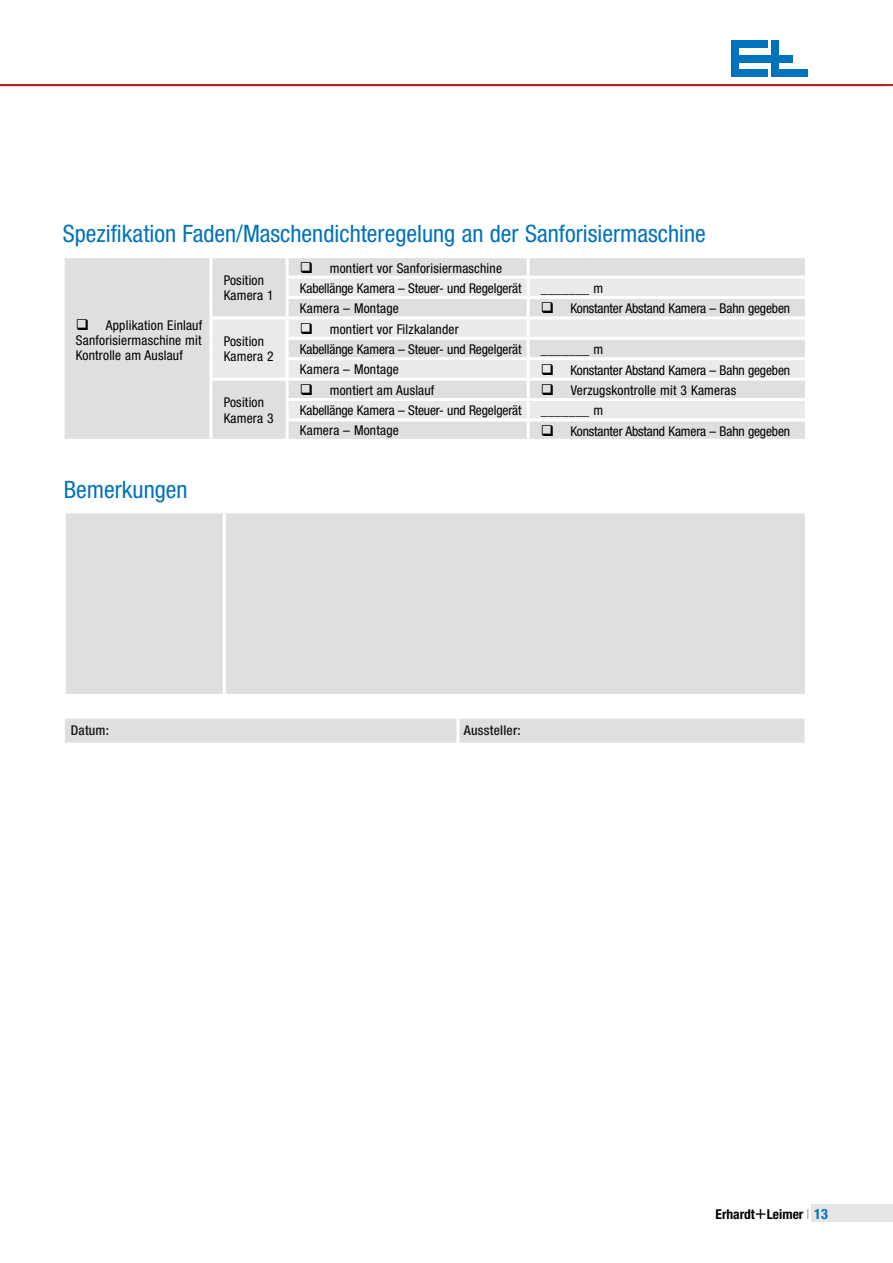
<style>
.page{position:relative;width:893px;height:1263px;background:#fff}
.page>*{position:absolute;margin:0;border:0;box-sizing:border-box;transform-origin:0 0}
.t1{font:condensed 24px "Helvetica Neue";color:#0073bc}
.t2{font:condensed 13.5px/20px "Helvetica Neue";letter-spacing:-.01em;color:#000}
.t3{font:condensed 13.5px/15.3px "Helvetica Neue";letter-spacing:.015em;color:#000}
.t4{font:700 condensed 13.5px "Helvetica Neue";color:#000}
.t5{font:500 condensed 13.5px "Helvetica Neue";letter-spacing:.015em;color:#1a181d}
.s1{font-weight:400;font-size:19.5px}
.s2{font-weight:400;color:#969798}
.s3{font-size:14.25px;color:#0073bc}
</style>
<div class="page">
<hr style="left:0;top:84px;width:893px;height:2px;background:#b42823">
<div style="left:731px;top:40px;width:8px;height:37px;background:#0073bc"></div>
<div style="left:771px;top:40px;width:8px;height:37px;background:#0073bc"></div>
<div style="left:731px;top:40px;width:37px;height:8px;background:#0073bc"></div>
<div style="left:731px;top:69px;width:37px;height:8px;background:#0073bc"></div>
<div style="left:771px;top:69px;width:37px;height:8px;background:#0073bc"></div>
<div style="left:731px;top:55px;width:62px;height:7px;background:#0073bc"></div>
<div style="left:811px;top:1204px;width:82px;height:17px;background:#e5e6e6"></div>
<div style="left:65px;top:258px;width:740px;height:181px;background:#dedfdf"></div>
<svg style="left:212px;top:277px;width:593px;height:143px;background:#e4e5e5"></svg>
<hr style="left:209px;top:258px;width:3px;height:19px;background:#fff">
<hr style="left:286px;top:258px;width:3px;height:18px;background:#fff">
<hr style="left:527px;top:258px;width:3px;height:18px;background:#fff">
<hr style="left:209px;top:277px;width:3px;height:20px;background:#fff">
<hr style="left:286px;top:276px;width:242px;height:3px;background:#fff">
<hr style="left:286px;top:279px;width:3px;height:17px;background:#fff">
<hr style="left:528px;top:276px;width:280px;height:3px;background:#fff">
<hr style="left:527px;top:279px;width:3px;height:17px;background:#fff">
<hr style="left:209px;top:297px;width:3px;height:19px;background:#fff">
<hr style="left:286px;top:296px;width:242px;height:3px;background:#fff">
<hr style="left:286px;top:299px;width:3px;height:17px;background:#fff">
<hr style="left:528px;top:296px;width:280px;height:3px;background:#fff">
<hr style="left:527px;top:299px;width:3px;height:17px;background:#fff">
<hr style="left:209px;top:316px;width:78px;height:3px;background:#fff">
<hr style="left:209px;top:319px;width:3px;height:19px;background:#fff">
<hr style="left:287px;top:316px;width:241px;height:3px;background:#fff">
<hr style="left:286px;top:319px;width:3px;height:18px;background:#fff">
<hr style="left:528px;top:316px;width:280px;height:3px;background:#fff">
<hr style="left:527px;top:319px;width:3px;height:18px;background:#fff">
<hr style="left:209px;top:338px;width:3px;height:21px;background:#fff">
<hr style="left:286px;top:337px;width:242px;height:3px;background:#fff">
<hr style="left:286px;top:340px;width:3px;height:17px;background:#fff">
<hr style="left:528px;top:337px;width:280px;height:3px;background:#fff">
<hr style="left:527px;top:340px;width:3px;height:17px;background:#fff">
<hr style="left:209px;top:359px;width:3px;height:19px;background:#fff">
<hr style="left:286px;top:357px;width:242px;height:3px;background:#fff">
<hr style="left:286px;top:360px;width:3px;height:18px;background:#fff">
<hr style="left:528px;top:357px;width:280px;height:3px;background:#fff">
<hr style="left:527px;top:360px;width:3px;height:18px;background:#fff">
<hr style="left:209px;top:378px;width:78px;height:3px;background:#fff">
<hr style="left:209px;top:381px;width:3px;height:18px;background:#fff">
<hr style="left:287px;top:378px;width:241px;height:3px;background:#fff">
<hr style="left:286px;top:381px;width:3px;height:17px;background:#fff">
<hr style="left:528px;top:378px;width:280px;height:3px;background:#fff">
<hr style="left:527px;top:381px;width:3px;height:17px;background:#fff">
<hr style="left:209px;top:399px;width:3px;height:21px;background:#fff">
<hr style="left:286px;top:398px;width:242px;height:3px;background:#fff">
<hr style="left:286px;top:401px;width:3px;height:17px;background:#fff">
<hr style="left:528px;top:398px;width:280px;height:3px;background:#fff">
<hr style="left:527px;top:401px;width:3px;height:17px;background:#fff">
<hr style="left:209px;top:420px;width:3px;height:19px;background:#fff">
<hr style="left:286px;top:418px;width:242px;height:3px;background:#fff">
<hr style="left:286px;top:421px;width:3px;height:18px;background:#fff">
<hr style="left:528px;top:418px;width:280px;height:3px;background:#fff">
<hr style="left:527px;top:421px;width:3px;height:18px;background:#fff">
<div style="left:65px;top:719px;width:739px;height:24px;background:#dedfdf"></div>
<hr style="left:456px;top:719px;width:3px;height:24px;background:#fff">
<div style="left:66px;top:513px;width:739px;height:181px;background:#dedfdf"></div>
<hr style="left:223px;top:513px;width:3px;height:181px;background:#fff">
<h1 class="t1" style="left:63px;top:220px;width:645px">Spezifikation Faden/Maschendichteregelung an der Sanforisiermaschine</h1>
<p class="t3" style="left:76px;top:317px;width:128px;text-align:justify">❑ Applikation Einlauf Sanforisiermaschine mit Kontrolle am Auslauf</p>
<p class="t3" style="left:224px;top:272px;width:51px">Position<br>Kamera 1</p>
<p class="t3" style="left:224px;top:334px;width:51px">Position<br>Kamera 2</p>
<p class="t3" style="left:224px;top:395px;width:51px">Position<br>Kamera 3</p>
<h1 class="t1" style="left:64px;top:475px;width:125px">Bemerkungen</h1>
<p class="t2" style="left:300px;top:258px;width:223px">❑ montiert vor Sanforisiermaschine<br>Kabellänge Kamera – Steuer- und Regelgerät</p>
<p class="t3" style="left:541px;top:280px;width:64px">_______ m</p>
<p class="t3" style="left:300px;top:300px;width:101px">Kamera – Montage</p>
<p class="t2" style="left:541px;top:299px;width:251px">❑ Konstanter Abstand Kamera – Bahn gegeben</p>
<p class="t2" style="left:300px;top:319px;width:223px">❑ montiert vor Filzkalander<br>Kabellänge Kamera – Steuer- und Regelgerät</p>
<p class="t3" style="left:541px;top:341px;width:64px">_______ m</p>
<p class="t3" style="left:300px;top:362px;width:101px">Kamera – Montage</p>
<p class="t2" style="left:541px;top:360px;width:251px">❑ Konstanter Abstand Kamera – Bahn gegeben</p>
<p class="t3" style="left:300px;top:383px;width:136px">❑ montiert am Auslauf</p>
<p class="t3" style="left:541px;top:383px;width:197px">❑ Verzugskontrolle mit 3 Kameras</p>
<p class="t2" style="left:300px;top:400px;width:223px">Kabellänge Kamera – Steuer- und Regelgerät</p>
<p class="t3" style="left:541px;top:402px;width:64px">_______ m</p>
<p class="t3" style="left:300px;top:423px;width:101px">Kamera – Montage</p>
<p class="t2" style="left:541px;top:421px;width:251px">❑ Konstanter Abstand Kamera – Bahn gegeben</p>
<p class="t5" style="left:71px;top:722px;width:40px">Datum:</p>
<p class="t5" style="left:464px;top:722px;width:58px">Aussteller:</p>
<p class="t4" style="left:715px;top:1206px;width:114px">Erhardt<span class="s1">+</span>Leimer <span class="s2">|</span> <span class="s3">13</span></p>
</div>
